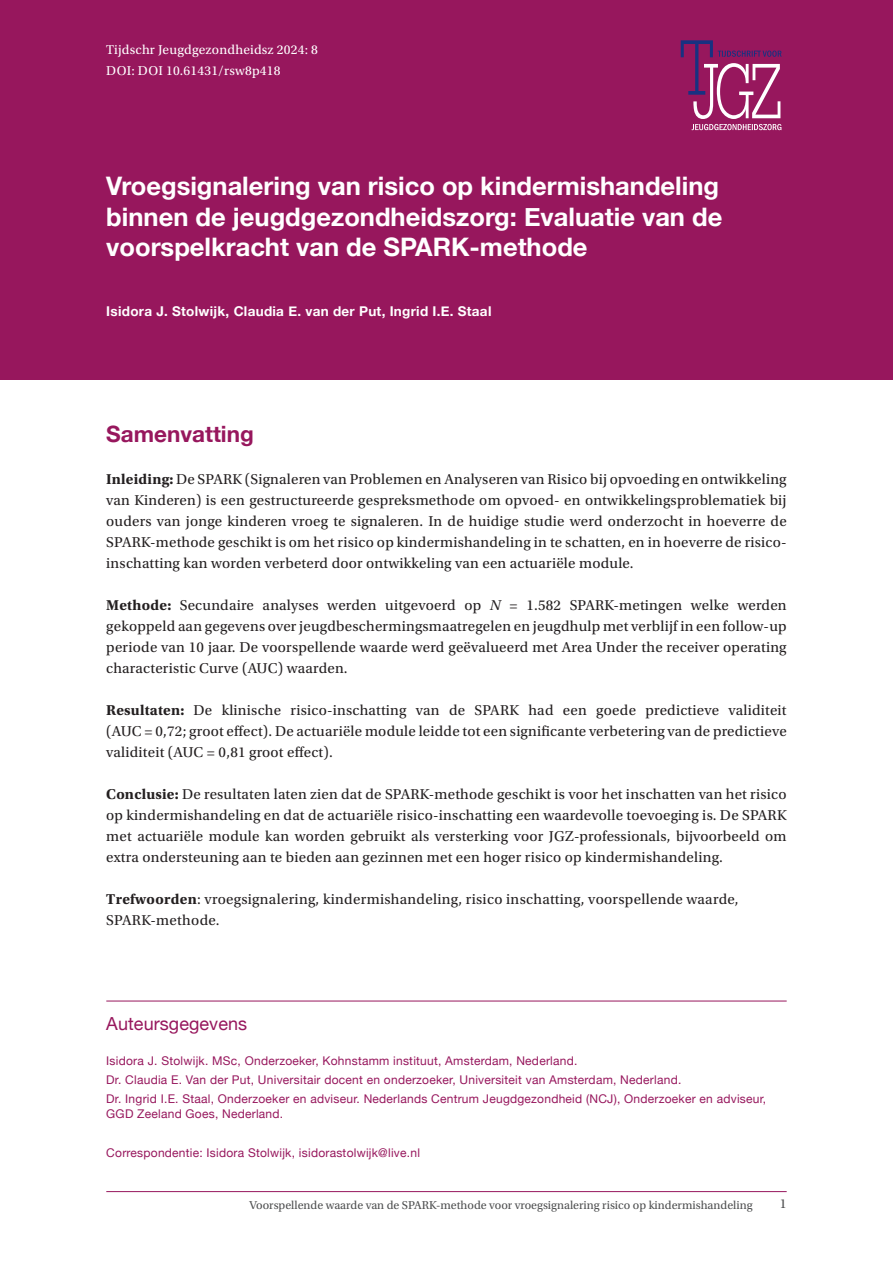
<style>
.page{position:relative;width:893px;height:1263px;background:#fff}
.page>*{position:absolute;margin:0;border:0;box-sizing:border-box;transform-origin:0 0}
.t1{font:700 25.5px/30.6px "Helvetica Neue";color:#fff}
.t2{font:700 22.5px "Helvetica Neue";color:#97175d}
.t3{font:18px "Helvetica Neue";letter-spacing:.005em;color:#97175d}
.t4{font:15px/21px "Utopia Std";letter-spacing:.015em;color:#231f20;text-align:justify}
.t5{font:13.5px/21px "Utopia Std";letter-spacing:.015em;color:#fff}
.t6{font:700 13.5px "Helvetica Neue";letter-spacing:.02em;color:#fff}
.t7{font:13.5px "Utopia Std";color:#4e4f50}
.t8{font:12px/19.2px "Helvetica Neue";letter-spacing:.02em;color:#97175d}
.t9{font:12px "Utopia Std";color:#4e4f50}
.s1{font-weight:700}
.s2{font-style:italic}
</style>
<div class="page">
<hr style="left:106px;top:1191px;width:681px;height:1px;background:#97175d">
<div style="left:0;top:0;width:893px;height:379px;background:#97175d"></div>
<svg style="left:681px;top:40px;width:101px;height:90px"></svg>
<hr style="left:106px;top:1001px;width:681px;height:1px;background:#97175d">
<p class="t5" style="left:106px;top:39px;width:213px">Tijdschr Jeugdgezondheidsz 2024: 8<br>DOI: DOI 10.61431/rsw8p418</p>
<h1 class="t1" style="left:106px;top:171px;width:618px">Vroegsignalering van risico op kindermishandeling binnen de jeugdgezondheidszorg: Evaluatie van de voorspelkracht van de SPARK-methode</h1>
<p class="t6" style="left:106px;top:301px;width:387px">Isidora J. Stolwijk, Claudia E. van der Put, Ingrid I.E. Staal</p>
<h2 class="t2" style="left:106px;top:416px;width:149px">Samenvatting</h2>
<p class="t4" style="left:106px;top:469px;width:682px"><span class="s1">Inleiding:</span> De SPARK (Signaleren van Problemen en Analyseren van Risico bij opvoeding en ontwikkeling van Kinderen) is een gestructureerde gespreksmethode om opvoed- en ontwikkelingsproblematiek bij ouders van jonge kinderen vroeg te signaleren. In de huidige studie werd onderzocht in hoeverre de SPARK-methode geschikt is om het risico op kindermishandeling in te schatten, en in hoeverre de risico&shy;inschatting kan worden verbeterd door ontwikkeling van een actuariële module.</p>
<p class="t4" style="left:106px;top:595px;width:682px"><span class="s1">Methode:</span> Secundaire analyses werden uitgevoerd op <span class="s2">N</span> = 1.582 SPARK-metingen welke werden gekoppeld aan gegevens over jeugdbeschermingsmaatregelen en jeugdhulp met verblijf in een follow-up periode van 10 jaar. De voorspellende waarde werd geëvalueerd met Area Under the receiver operating characteristic Curve (AUC) waarden.</p>
<p class="t4" style="left:106px;top:700px;width:682px"><span class="s1">Resultaten:</span> De klinische risico-inschatting van de SPARK had een goede predictieve validiteit (AUC = 0,72; groot effect). De actuariële module leidde tot een significante verbetering van de predictieve validiteit (AUC = 0,81 groot effect).</p>
<p class="t4" style="left:106px;top:784px;width:682px"><span class="s1">Conclusie:</span> De resultaten laten zien dat de SPARK-methode geschikt is voor het inschatten van het risico op kindermishandeling en dat de actuariële risico-inschatting een waardevolle toevoeging is. De SPARK met actuariële module kan worden gebruikt als versterking voor JGZ-professionals, bijvoorbeeld om extra ondersteuning aan te bieden aan gezinnen met een hoger risico op kindermishandeling.</p>
<p class="t4" style="left:106px;top:889px;width:634px"><span class="s1">Trefwoorden</span>: vroegsignalering, kindermishandeling, risico inschatting, voorspellende waarde,<br>SPARK-methode.</p>
<p class="t3" style="left:106px;top:1011px;width:142px">Auteursgegevens</p>
<p class="t8" style="left:106px;top:1051px;width:661px">Isidora J. Stolwijk. MSc, Onderzoeker, Kohnstamm instituut, Amsterdam, Nederland.<br>Dr. Claudia E. Van der Put, Universitair docent en onderzoeker, Universiteit van Amsterdam, Nederland.<br>Dr. Ingrid I.E. Staal, Onderzoeker en adviseur. Nederlands Centrum Jeugdgezondheid (NCJ), Onderzoeker en adviseur,</p>
<p class="t8" style="left:106px;top:1105px;width:178px">GGD Zeeland Goes, Nederland.</p>
<p class="t8" style="left:106px;top:1143px;width:315px">Correspondentie: Isidora Stolwijk, isidorastolwijk@live.nl</p>
<p class="t9" style="left:249px;top:1198px;width:505px">Voorspellende waarde van de SPARK-methode voor vroegsignalering risico op kindermishandeling</p>
<p class="t7" style="left:780px;top:1196px;width:8px">1</p>
</div>
